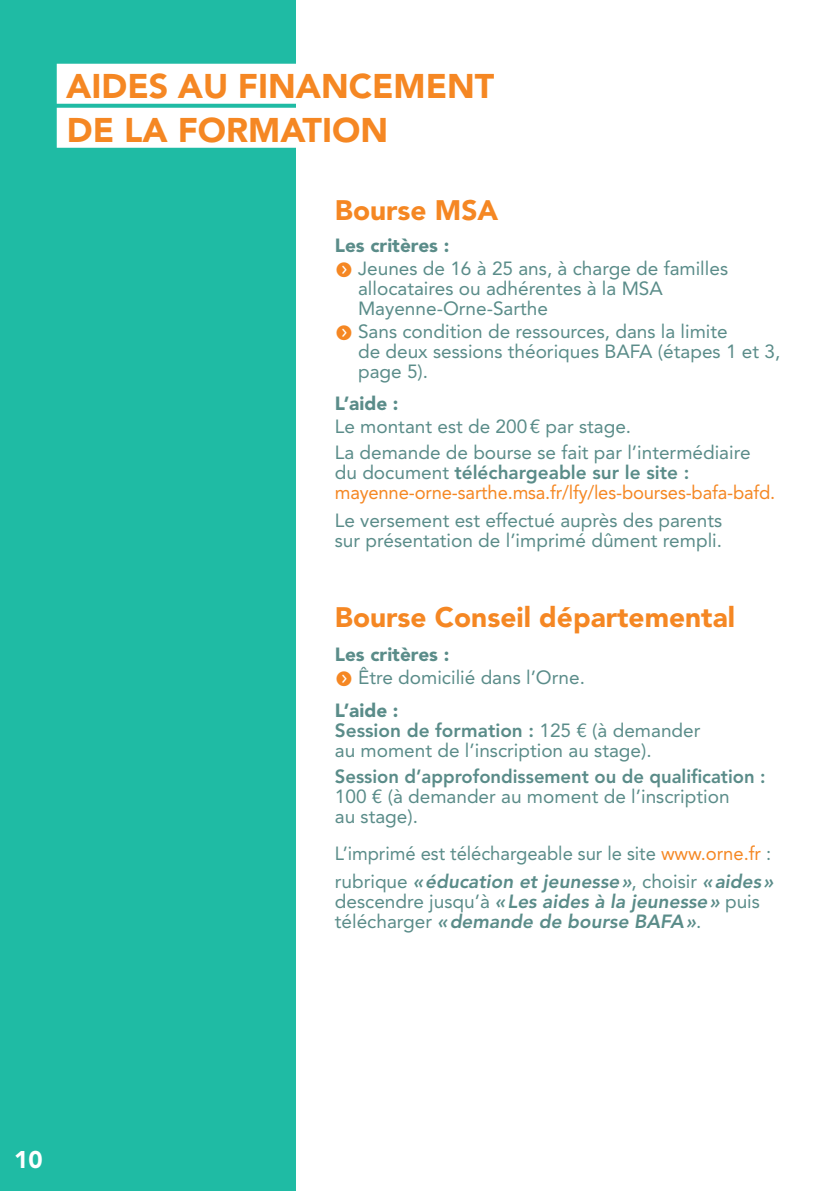
<style>
.page{position:relative;width:840px;height:1191px;background:#fff}
.page>*{position:absolute;margin:0;border:0;box-sizing:border-box;transform-origin:0 0}
.t1{font:900 34px/44px "Avenir LT Std";color:#f58723}
.t2{font:900 28px "Avenir LT Std";color:#f58723}
.t3{font:900 24px "Avenir LT Std";color:#fff}
.t4{font:19px/20px "Avenir LT Std";color:#5a8c89}
.t5{font:19px/20px "Avenir LT Std";letter-spacing:-.01em;color:#f58723}
.t6{font:italic 800 19px/20px "Avenir LT Std";color:#5a8c89}
.t7{font:800 19px "Avenir LT Std";color:#5a8c89}
.t8{font:900 19px "Avenir LT Std";color:#5a8c89}
.s1{font-weight:900}
.s2{color:#5a8c89}
.s3{font-weight:800;color:#5a8c89}
.s4{font-weight:800}
.s5{color:#f58723}
.s6{font-weight:800;font-style:italic}
.s7{font-weight:400;font-style:normal}
</style>
<div class="page">
<div style="left:0;top:0;width:295px;height:1191px;background:#1fbba4"></div>
<div style="left:57px;top:64px;width:437px;height:40px;background:#fff"></div>
<div style="left:57px;top:108px;width:341px;height:40px;background:#fff"></div>
<h1 class="t1" style="left:66px;top:64px;width:429px">AIDES AU FINANCEMENT<br>DE LA FORMATION</h1>
<h2 class="t2" style="left:334px;top:193px;width:165px">Bourse MSA</h2>
<p class="t4" style="left:334px;top:234px;width:394px;line-height:22.8px"><span class="s1">Les critères :<br></span><sub>f</sub> Jeunes de 16 à 25 ans, à charge de familles</p>
<p class="t4" style="left:358px;top:278px;width:306px">allocataires ou adhérentes à la MSA<br>Mayenne-Orne-Sarthe</p>
<p class="t4" style="left:358px;top:321px;width:423px;text-indent:-23px"><sub>f</sub> Sans condition de ressources, dans la limite<br>de deux sessions théoriques BAFA (étapes 1 et 3, page 5).</p>
<p class="t8" style="left:334px;top:392px;width:65px">L’aide :</p>
<p class="t4" style="left:334px;top:414px;width:417px;line-height:25.6px">Le montant est de 200€ par stage.<br>La demande de bourse se fait par l’intermédiaire</p>
<p class="t5" style="left:334px;top:462px;width:442px"><span class="s2">du document</span> <span class="s3">téléchargeable sur le site : </span>mayenne-orne-sarthe.msa.fr/lfy/les-bourses-bafa-bafd.</p>
<p class="t4" style="left:334px;top:511px;width:388px">Le versement est effectué auprès des parents sur présentation de l’imprimé dûment rempli.</p>
<h2 class="t2" style="left:334px;top:600px;width:401px">Bourse Conseil départemental</h2>
<p class="t4" style="left:334px;top:643px;width:251px;line-height:22.8px"><span class="s1">Les critères :<br></span><sub>f</sub> Être domicilié dans l’Orne.</p>
<p class="t4" style="left:334px;top:700px;width:367px"><span class="s1">L’aide :<br></span><span class="s4">Session de formation :</span> 125 € (à demander au moment de l’inscription au stage).</p>
<p class="t7" style="left:334px;top:764px;width:432px">Session d’approfondissement ou de qualification :</p>
<p class="t4" style="left:334px;top:786px;width:396px">100 € (à demander au moment de l’inscription au stage).</p>
<p class="t4" style="left:334px;top:839px;width:440px;line-height:28.6px">L’imprimé est téléchargeable sur le site <span class="s5">www.orne.fr</span> : rubrique <span class="s6">«éducation et jeunesse»</span>, choisir <span class="s6">«aides»</span></p>
<p class="t6" style="left:334px;top:892px;width:426px"><span class="s7">descendre jusqu’à</span> «Les aides à la jeunesse» <span class="s7">puis télécharger</span> «demande de bourse BAFA»<span class="s7">.</span></p>
<p class="t3" style="left:14px;top:1145px;width:30px">10</p>
</div>
